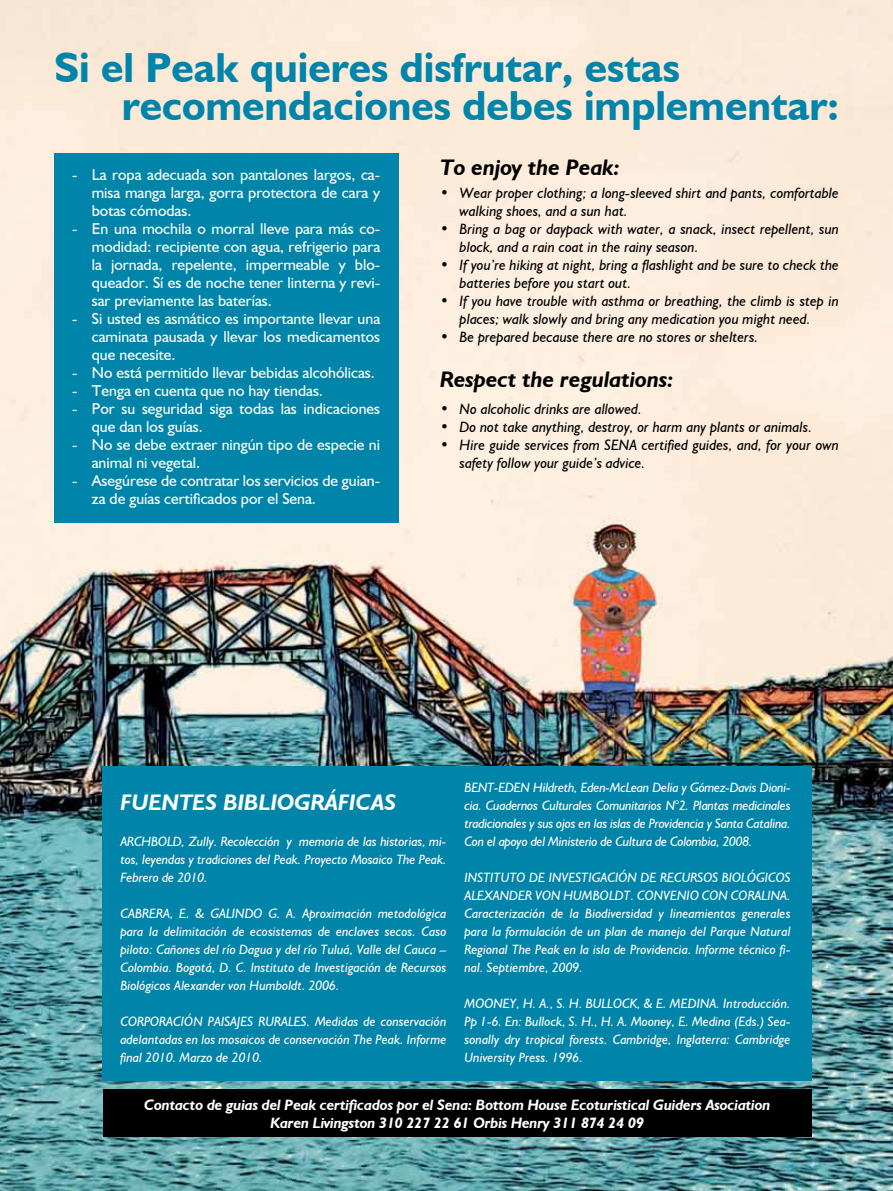
<style>
.page{position:relative;width:893px;height:1191px;background:#fff}
.page>*{position:absolute;margin:0;border:0;box-sizing:border-box;transform-origin:0 0}
.t1{font:700 42px/37.5px "Humanist 521 BT";color:#0084a9}
.t2{font:italic 700 22.5px "Humanist 521 BT";color:#000}
.t3{font:italic 700 22.5px "Humanist 521 BT";color:#fff}
.t4{font:15.75px/18px "Humanist 521 BT";color:#fff;text-align:justify}
.t5{font:italic 15px/18px "Humanist 521 BT";color:#000}
.t6{font:italic 700 15px/18px "Humanist 521 BT";letter-spacing:-.01em;color:#fff;text-align:center}
.t7{font:italic 13.5px/18px "Humanist 521 BT";color:#fff;text-align:justify}
</style>
<div class="page">
<img style="left:0;top:0;width:893px;height:1191px">
<div style="left:103px;top:1089px;width:708px;height:47px;background:#000"></div>
<div style="left:54px;top:153px;width:344px;height:369px;background:#0084a9"></div>
<div style="left:102px;top:765px;width:710px;height:315px;background:#0084a9"></div>
<h1 class="t1" style="left:122px;top:48px;width:718px;text-indent:-68px">Si el Peak quieres disfrutar, estas recomendaciones debes implementar:</h1>
<p class="t4" style="left:92px;top:165px;width:290px;text-indent:-19px">- La ropa adecuada son pantalones largos, ca&shy;misa manga larga, gorra protectora de cara y botas cómodas.</p>
<p class="t4" style="left:92px;top:219px;width:290px;text-indent:-19px">- En una mochila o morral lleve para más co&shy;modidad: recipiente con agua, refrigerio para la jornada, repelente, impermeable y blo&shy;queador. Sí es de noche tener linterna y revi&shy;sar previamente las baterías.</p>
<p class="t4" style="left:92px;top:309px;width:290px;text-indent:-20px">- Si usted es asmático es importante llevar una caminata pausada y llevar los medicamentos que necesite.</p>
<p class="t4" style="left:72px;top:363px;width:304px">- No está permitido llevar bebidas alcohólicas.</p>
<p class="t4" style="left:72px;top:381px;width:252px">- Tenga en cuenta que no hay tiendas.</p>
<p class="t4" style="left:92px;top:399px;width:290px;text-indent:-19px">- Por su seguridad siga todas las indicaciones que dan los guías.</p>
<p class="t4" style="left:92px;top:435px;width:290px;text-indent:-19px">- No se debe extraer ningún tipo de especie ni animal ni vegetal.</p>
<p class="t4" style="left:92px;top:471px;width:290px;text-indent:-19px">- Asegúrese de contratar los servicios de guian&shy;za de guías certificados por el Sena.</p>
<h2 class="t2" style="left:440px;top:153px;width:181px">To enjoy the Peak:</h2>
<p class="t5" style="left:460px;top:184px;width:381px;text-indent:-20px">• Wear proper clothing; a long-sleeved shirt and pants, comfortable walking shoes, and a sun hat.</p>
<p class="t5" style="left:460px;top:220px;width:381px;text-indent:-20px">• Bring a bag or daypack with water, a snack, insect repellent, sun block, and a rain coat in the rainy season.</p>
<p class="t5" style="left:460px;top:256px;width:381px;text-indent:-19px">• If you’re hiking at night, bring a flashlight and be sure to check the batteries before you start out.</p>
<p class="t5" style="left:440px;top:292px;width:400px;text-align:center">• If you have trouble with asthma or breathing, the climb is step in places; walk slowly and bring any medication you might need.</p>
<p class="t5" style="left:440px;top:328px;width:320px">• Be prepared because there are no stores or shelters.</p>
<h2 class="t2" style="left:440px;top:365px;width:235px">Respect the regulations:</h2>
<p class="t5" style="left:440px;top:400px;width:203px">• No alcoholic drinks are allowed.</p>
<p class="t5" style="left:440px;top:418px;width:373px">• Do not take anything, destroy, or harm any plants or animals.</p>
<p class="t5" style="left:460px;top:436px;width:381px;text-indent:-20px">• Hire guide services from SENA certified guides, and, for your own safety follow your guide’s advice.</p>
<h2 class="t3" style="left:120px;top:788px;width:277px">FUENTES BIBLIOGRÁFICAS</h2>
<p class="t7" style="left:120px;top:832px;width:328px">ARCHBOLD, Zully. Recolección y memoria de las historias, mi&shy;tos, leyendas y tradiciones del Peak. Proyecto Mosaico The Peak.<br>Febrero de 2010.</p>
<p class="t7" style="left:120px;top:904px;width:328px">CABRERA, E. &amp; GALINDO G. A. Aproximación metodológica para la delimitación de ecosistemas de enclaves secos. Caso piloto: Cañones del río Dagua y del río Tuluá, Valle del Cauca – Colombia. Bogotá, D. C. Instituto de Investigación de Recursos Biológicos Alexander von Humboldt. 2006.</p>
<p class="t7" style="left:120px;top:1012px;width:328px">CORPORACIÓN PAISAJES RURALES. Medidas de conservación adelantadas en los mosaicos de conservación The Peak. Informe final 2010. Marzo de 2010.</p>
<p class="t7" style="left:464px;top:778px;width:328px">BENT-EDEN Hildreth, Eden-McLean Delia y Gómez-Davis Dioni&shy;cia. Cuadernos Culturales Comunitarios N°2. Plantas medicinales tradicionales y sus ojos en las islas de Providencia y Santa Catalina.<br>Con el apoyo del Ministerio de Cultura de Colombia, 2008.</p>
<p class="t7" style="left:464px;top:868px;width:328px">INSTITUTO DE INVESTIGACIÓN DE RECURSOS BIOLÓGICOS ALEXANDER VON HUMBOLDT. CONVENIO CON CORALINA.<br>Caracterización de la Biodiversidad y lineamientos generales para la formulación de un plan de manejo del Parque Natural Regional The Peak en la isla de Providencia. Informe técnico fi&shy;nal. Septiembre, 2009.</p>
<p class="t7" style="left:464px;top:994px;width:328px">MOONEY, H. A., S. H. BULLOCK, &amp; E. MEDINA. Introducción.<br>Pp 1-6. En: Bullock, S. H., H. A. Mooney, E. Medina (Eds.) Sea&shy;sonally dry tropical forests. Cambridge, Inglaterra: Cambridge University Press. 1996.</p>
<p class="t6" style="left:144px;top:1095px;width:628px">Contacto de guias del Peak certificados por el Sena: Bottom House Ecoturistical Guiders Asociation<br>Karen Livingston 310 227 22 61 Orbis Henry 311 874 24 09</p>
</div>
